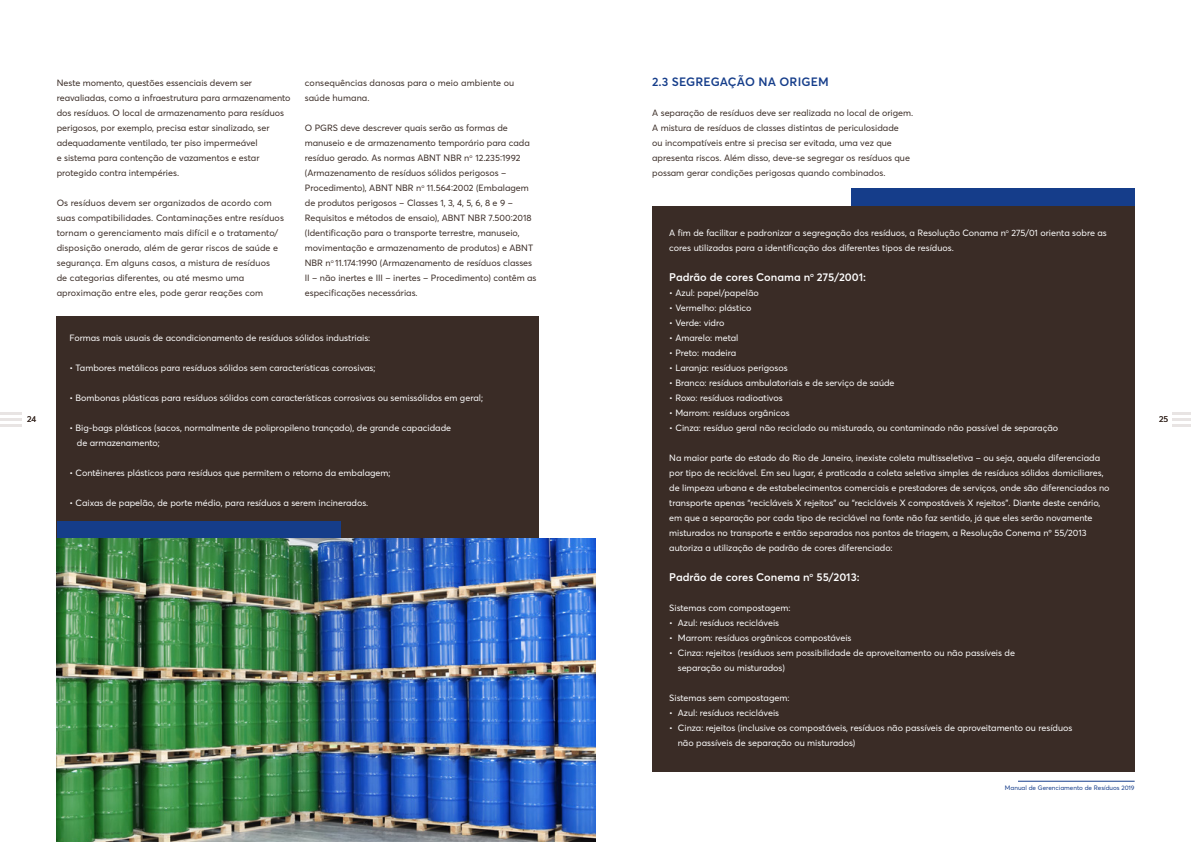
<style>
.page{position:relative;width:1191px;height:842px;background:#fff}
.page>*{position:absolute;margin:0;border:0;box-sizing:border-box;transform-origin:0 0}
.t1{font:600 12px "Averta";letter-spacing:.015em;color:#153d8a}
.t2{font:600 11px "Averta";color:#fff}
.t3{font:9px/15px "Averta";color:#fff}
.t4{font:9px/15px "Averta";color:#3a2c26}
.t5{font:8.5px "Averta";color:#3a2c26}
.t6{font:6.4px "Averta";color:#153d8a}
</style>
<div class="page">
<hr style="left:1018px;top:781px;width:116px;height:1px;background:#153d8a">
<div style="left:652px;top:206px;width:482px;height:565px;background:#3a2c26"></div>
<div style="left:57px;top:316px;width:482px;height:223px;background:#3a2c26"></div>
<hr style="left:0;top:413px;width:21px;height:2px;background:#e8e4e3">
<hr style="left:0;top:418px;width:21px;height:3px;background:#e8e4e3">
<hr style="left:0;top:424px;width:21px;height:2px;background:#e8e4e3">
<svg style="left:1172px;top:413px;width:19px;height:2px"></svg>
<hr style="left:1172px;top:418px;width:19px;height:3px;background:#e8e4e3">
<svg style="left:1172px;top:424px;width:19px;height:2px"></svg>
<div style="left:57px;top:521px;width:283px;height:18px;background:#153d8a"></div>
<div style="left:851px;top:188px;width:283px;height:18px;background:#153d8a"></div>
<img style="left:57px;top:539px;width:538px;height:303px">
<h1 class="t1" style="left:652px;top:73px;width:178px">2.3 SEGREGAÇÃO NA ORIGEM</h1>
<p class="t4" style="left:652px;top:105px;width:262px">A separação de resíduos deve ser realizada no local de origem.<br>A mistura de resíduos de classes distintas de periculosidade<br>ou incompatíveis entre si precisa ser evitada, uma vez que apresenta riscos. Além disso, deve-se segregar os resíduos que possam gerar condições perigosas quando combinados.</p>
<p class="t4" style="left:57px;top:75px;width:235px">Neste momento, questões essenciais devem ser reavaliadas, como a infraestrutura para armazenamento dos resíduos. O local de armazenamento para resíduos perigosos, por exemplo, precisa estar sinalizado, ser adequadamente ventilado, ter piso impermeável<br>e sistema para contenção de vazamentos e estar protegido contra intempéries.</p>
<p class="t4" style="left:57px;top:195px;width:229px">Os resíduos devem ser organizados de acordo com suas compatibilidades. Contaminações entre resíduos tornam o gerenciamento mais difícil e o tratamento/ disposição onerado, além de gerar riscos de saúde e segurança. Em alguns casos, a mistura de resíduos<br>de categorias diferentes, ou até mesmo uma aproximação entre eles, pode gerar reações com</p>
<p class="t3" style="left:69px;top:330px;width:302px">Formas mais usuais de acondicionamento de resíduos sólidos industriais:</p>
<p class="t3" style="left:69px;top:360px;width:307px">• Tambores metálicos para resíduos sólidos sem características corrosivas;</p>
<p class="t3" style="left:69px;top:390px;width:415px">• Bombonas plásticas para resíduos sólidos com características corrosivas ou semissólidos em geral;</p>
<p class="t3" style="left:77px;top:420px;width:376px;text-indent:-7px">• Big-bags plásticos (sacos, normalmente de polipropileno trançado), de grande capacidade de armazenamento;</p>
<p class="t3" style="left:69px;top:465px;width:322px">• Contêineres plásticos para resíduos que permitem o retorno da embalagem;</p>
<p class="t3" style="left:69px;top:495px;width:300px">• Caixas de papelão, de porte médio, para resíduos a serem incinerados.</p>
<p class="t4" style="left:305px;top:75px;width:211px">consequências danosas para o meio ambiente ou saúde humana.</p>
<p class="t4" style="left:305px;top:120px;width:233px">O PGRS deve descrever quais serão as formas de manuseio e de armazenamento temporário para cada resíduo gerado. As normas ABNT NBR n<sup>o</sup> 12.235:1992 (Armazenamento de resíduos sólidos perigosos – Procedimento), ABNT NBR n<sup>o</sup> 11.564:2002 (Embalagem de produtos perigosos - Classes 1, 3, 4, 5, 6, 8 e 9 – Requisitos e métodos de ensaio), ABNT NBR 7.500:2018 (Identificação para o transporte terrestre, manuseio, movimentação e armazenamento de produtos) e ABNT NBR n<sup>o</sup> 11.174:1990 (Armazenamento de resíduos classes II - não inertes e III - inertes - Procedimento) contêm as especificações necessárias.</p>
<p class="t3" style="left:669px;top:225px;width:439px">A fim de facilitar e padronizar a segregação dos resíduos, a Resolução Conama n<sup>o</sup> 275/01 orienta sobre as cores utilizadas para a identificação dos diferentes tipos de resíduos.</p>
<p class="t2" style="left:669px;top:269px;width:198px">Padrão de cores Conama n<sup>o</sup> 275/2001:</p>
<p class="t3" style="left:669px;top:285px;width:91px">• Azul: papel/papelão</p>
<p class="t3" style="left:669px;top:300px;width:84px">• Vermelho: plástico</p>
<p class="t3" style="left:669px;top:315px;width:57px">• Verde: vidro</p>
<p class="t3" style="left:669px;top:330px;width:71px">• Amarelo: metal</p>
<p class="t3" style="left:669px;top:345px;width:68px">• Preto: madeira</p>
<p class="t3" style="left:669px;top:360px;width:120px">• Laranja: resíduos perigosos</p>
<p class="t3" style="left:669px;top:375px;width:227px">• Branco: resíduos ambulatoriais e de serviço de saúde</p>
<p class="t3" style="left:669px;top:390px;width:115px">• Roxo: resíduos radioativos</p>
<p class="t3" style="left:669px;top:405px;width:122px">• Marrom: resíduos orgânicos</p>
<p class="t3" style="left:669px;top:420px;width:390px">• Cinza: resíduo geral não reciclado ou misturado, ou contaminado não passível de separação</p>
<p class="t3" style="left:669px;top:450px;width:442px">Na maior parte do estado do Rio de Janeiro, inexiste coleta multisseletiva – ou seja, aquela diferenciada por tipo de reciclável. Em seu lugar, é praticada a coleta seletiva simples de resíduos sólidos domiciliares, de limpeza urbana e de estabelecimentos comerciais e prestadores de serviços, onde são diferenciados no transporte apenas “recicláveis X rejeitos” ou “recicláveis X compostáveis X rejeitos”. Diante deste cenário, em que a separação por cada tipo de reciclável na fonte não faz sentido, já que eles serão novamente misturados no transporte e então separados nos pontos de triagem, a Resolução Conema nº 55/2013 autoriza a utilização de padrão de cores diferenciado:</p>
<p class="t2" style="left:669px;top:569px;width:192px">Padrão de cores Conema n<sup>o</sup> 55/2013:</p>
<p class="t3" style="left:669px;top:600px;width:123px">Sistemas com compostagem:</p>
<p class="t3" style="left:669px;top:615px;width:111px">• Azul: resíduos recicláveis</p>
<p class="t3" style="left:669px;top:630px;width:184px">• Marrom: resíduos orgânicos compostáveis</p>
<p class="t3" style="left:678px;top:645px;width:339px;text-indent:-9px">• Cinza: rejeitos (resíduos sem possibilidade de aproveitamento ou não passíveis de separação ou misturados)</p>
<p class="t3" style="left:669px;top:690px;width:122px">Sistemas sem compostagem:</p>
<p class="t3" style="left:669px;top:705px;width:111px">• Azul: resíduos recicláveis</p>
<p class="t3" style="left:678px;top:720px;width:396px;text-indent:-9px">• Cinza: rejeitos (inclusive os compostáveis, resíduos não passíveis de aproveitamento ou resíduos não passíveis de separação ou misturados)</p>
<p class="t5" style="left:27px;top:414px;width:10px">24</p>
<p class="t5" style="left:1159px;top:413px;width:11px">25</p>
<p class="t6" style="left:1005px;top:784px;width:131px">Manual de Gerenciamento de Resíduos 2019</p>
</div>
